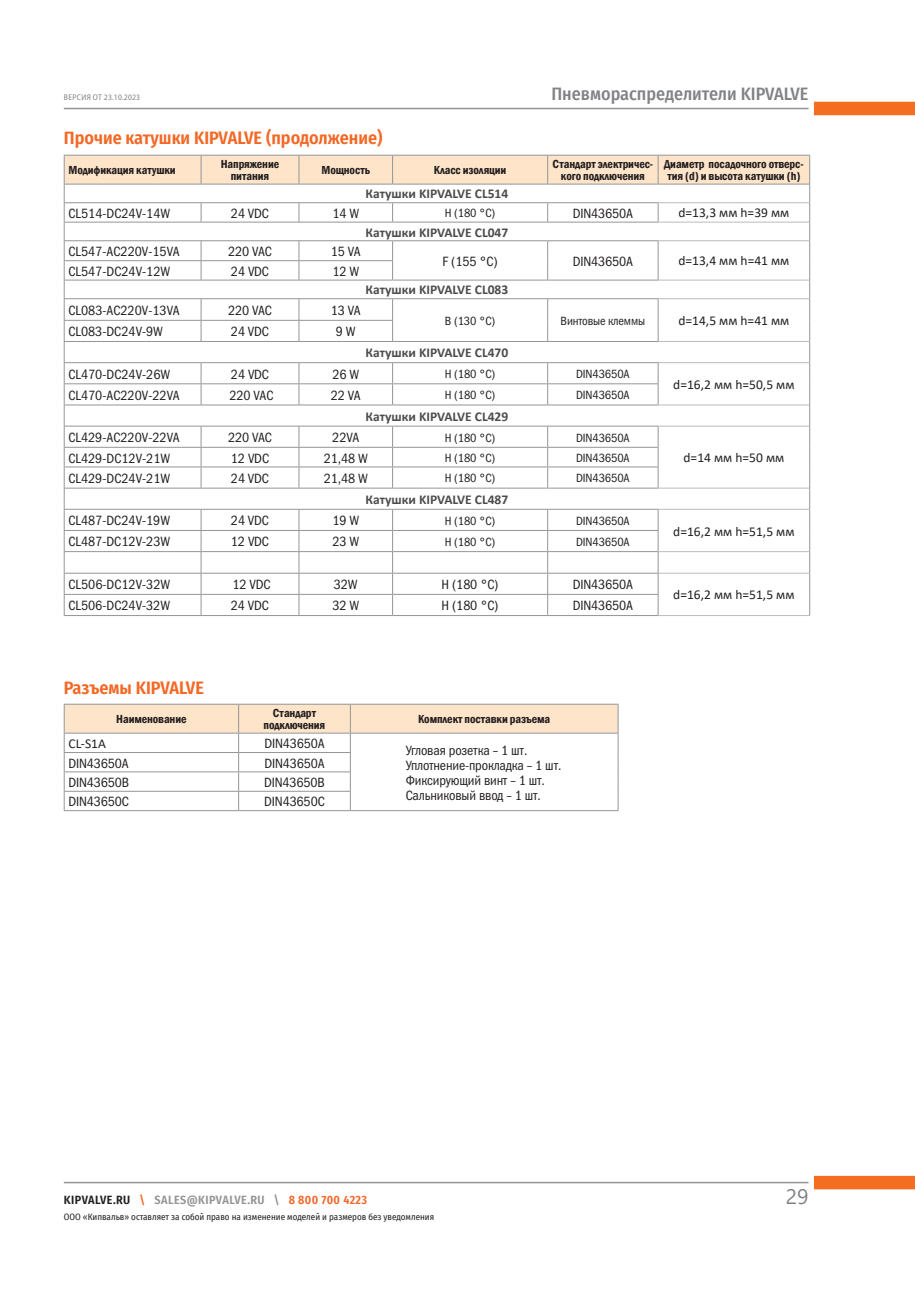
<style>
.page{position:relative;width:915px;height:1306px;background:#fff}
.page>*{position:absolute;margin:0;border:0;box-sizing:border-box;transform-origin:0 0}
.t1{font:21px "Segoe UI";color:#808285}
.t2{font:600 18px "Fira Sans Condensed";color:#f36824}
.t3{font:500 18px "Fira Sans Condensed";color:#808285}
.t4{font:13.5px/15px "Franklin Gothic Book Cond C";letter-spacing:-.01em;color:#231f20}
.t5{font:700 13.5px "Calibri";color:#4b4c4d}
.t6{font:13.5px "Calibri";color:#231f20}
.t7{font:600 condensed 12px/12px "Franklin Gothic";letter-spacing:-.01em;color:#231f20;text-align:center}
.t8{font:12px "Franklin Gothic Book Cond C";letter-spacing:-.01em;color:#231f20}
.t9{font:600 12px "Fira Sans Condensed";letter-spacing:.03em;color:#939598}
.t10{font:9px "Fira Sans Condensed";color:#231f20}
.t11{font:semi-condensed 8.25px "Myriad Pro";letter-spacing:.03em;color:#808285}
.s1{color:#231f20}
.s2{color:#f36e21}
.s3{color:#f2662a}
</style>
<div class="page">
<div style="left:813px;top:1175px;width:101px;height:14px;background:#f36e21"></div>
<div style="left:813px;top:102px;width:101px;height:13px;background:#f36e21"></div>
<hr style="left:64px;top:1181px;width:744px;height:2px;background:#939598">
<hr style="left:64px;top:108px;width:744px;height:1px;background:#939598">
<svg style="left:64px;top:155px;width:746px;height:460px"></svg>
<hr style="left:64px;top:615px;width:137px;height:1px;background:#939598">
<hr style="left:201px;top:615px;width:98px;height:1px;background:#939598">
<hr style="left:299px;top:615px;width:93px;height:1px;background:#939598">
<hr style="left:392px;top:615px;width:155px;height:1px;background:#939598">
<hr style="left:547px;top:615px;width:111px;height:1px;background:#939598">
<hr style="left:658px;top:202px;width:151px;height:1px;background:#babbbe">
<hr style="left:658px;top:222px;width:151px;height:1px;background:#babbbe">
<hr style="left:658px;top:240px;width:151px;height:1px;background:#babbbe">
<hr style="left:658px;top:280px;width:151px;height:1px;background:#babbbe">
<hr style="left:658px;top:298px;width:151px;height:1px;background:#babbbe">
<hr style="left:658px;top:341px;width:151px;height:1px;background:#babbbe">
<hr style="left:658px;top:362px;width:151px;height:1px;background:#babbbe">
<hr style="left:658px;top:404px;width:151px;height:1px;background:#babbbe">
<hr style="left:658px;top:426px;width:151px;height:1px;background:#babbbe">
<hr style="left:658px;top:488px;width:151px;height:1px;background:#babbbe">
<hr style="left:658px;top:509px;width:151px;height:1px;background:#babbbe">
<hr style="left:658px;top:551px;width:151px;height:1px;background:#babbbe">
<hr style="left:658px;top:573px;width:151px;height:1px;background:#babbbe">
<hr style="left:658px;top:615px;width:151px;height:1px;background:#babbbe">
<hr style="left:64px;top:810px;width:174px;height:1px;background:#939598">
<hr style="left:238px;top:810px;width:112px;height:1px;background:#939598">
<hr style="left:350px;top:810px;width:268px;height:1px;background:#939598">
<svg style="left:64px;top:704px;width:554px;height:106px"></svg>
<p class="t11" style="left:64px;top:93px;width:78px">ВЕРСИЯ ОТ 23.10.2023</p>
<h2 class="t2" style="left:64px;top:123px;width:320px">Прочие катушки KIPVALVE (продолжение)</h2>
<h2 class="t3" style="left:551px;top:79px;width:258px">Пневмораспределители KIPVALVE</h2>
<p class="t7" style="left:68px;top:164px;width:109px">Модификация катушки</p>
<p class="t7" style="left:221px;top:158px;width:60px">Напряжение питания</p>
<p class="t7" style="left:321px;top:164px;width:50px">Мощность</p>
<p class="t7" style="left:433px;top:164px;width:74px">Класс изоляции</p>
<p class="t7" style="left:552px;top:158px;width:102px">Стандарт электричес&shy;кого подключения</p>
<p class="t7" style="left:664px;top:158px;width:141px;text-align:left">Диаметр посадочного отверс&shy;тия (d) и высота катушки (h)</p>
<p class="t5" style="left:365px;top:184px;width:144px">Катушки KIPVALVE CL514</p>
<p class="t4" style="left:68px;top:206px;width:103px">CL514-DC24V-14W</p>
<p class="t4" style="left:231px;top:206px;width:40px">24 VDC</p>
<p class="t4" style="left:332px;top:206px;width:28px">14 W</p>
<p class="t8" style="left:444px;top:207px;width:52px">H (180 °C)</p>
<p class="t4" style="left:572px;top:206px;width:62px">DIN43650А</p>
<p class="t6" style="left:678px;top:204px;width:112px">d=13,3 мм h=39 мм</p>
<p class="t5" style="left:365px;top:222px;width:144px">Катушки KIPVALVE CL047</p>
<p class="t4" style="left:68px;top:244px;width:113px">CL547-AC220V-15VA</p>
<p class="t4" style="left:228px;top:244px;width:45px">220 VAC</p>
<p class="t4" style="left:331px;top:244px;width:31px">15 VA</p>
<p class="t4" style="left:442px;top:254px;width:57px">F (155 °C)</p>
<p class="t4" style="left:572px;top:254px;width:62px">DIN43650A</p>
<p class="t6" style="left:678px;top:251px;width:112px">d=13,4 мм h=41 мм</p>
<p class="t4" style="left:68px;top:264px;width:103px">CL547-DC24V-12W</p>
<p class="t4" style="left:231px;top:264px;width:40px">24 VDC</p>
<p class="t4" style="left:332px;top:264px;width:28px">12 W</p>
<p class="t5" style="left:365px;top:280px;width:144px">Катушки KIPVALVE CL083</p>
<p class="t4" style="left:68px;top:303px;width:113px">CL083-AC220V-13VA</p>
<p class="t4" style="left:228px;top:303px;width:45px">220 VAC</p>
<p class="t4" style="left:331px;top:303px;width:31px">13 VA</p>
<p class="t8" style="left:445px;top:314px;width:52px">B (130 °C)</p>
<p class="t8" style="left:560px;top:314px;width:86px">Винтовые клеммы</p>
<p class="t6" style="left:678px;top:311px;width:112px">d=14,5 мм h=41 мм</p>
<p class="t4" style="left:68px;top:324px;width:96px">CL083-DC24V-9W</p>
<p class="t4" style="left:231px;top:324px;width:40px">24 VDC</p>
<p class="t4" style="left:336px;top:324px;width:21px">9 W</p>
<p class="t5" style="left:365px;top:343px;width:144px">Катушки KIPVALVE CL470</p>
<p class="t4" style="left:68px;top:366px;width:103px">CL470-DC24V-26W</p>
<p class="t4" style="left:231px;top:366px;width:40px">24 VDC</p>
<p class="t4" style="left:332px;top:366px;width:28px">26 W</p>
<p class="t8" style="left:444px;top:367px;width:52px">H (180 °C)</p>
<p class="t8" style="left:576px;top:367px;width:55px">DIN43650А</p>
<p class="t6" style="left:673px;top:375px;width:123px">d=16,2 мм h=50,5 мм</p>
<p class="t4" style="left:68px;top:387px;width:113px">CL470-AC220V-22VA</p>
<p class="t4" style="left:229px;top:387px;width:45px">220 VAC</p>
<p class="t4" style="left:331px;top:387px;width:31px">22 VA</p>
<p class="t8" style="left:444px;top:388px;width:52px">H (180 °C)</p>
<p class="t8" style="left:576px;top:388px;width:55px">DIN43650А</p>
<p class="t5" style="left:365px;top:406px;width:144px">Катушки KIPVALVE CL429</p>
<p class="t4" style="left:68px;top:430px;width:113px">CL429-AC220V-22VA</p>
<p class="t4" style="left:228px;top:430px;width:45px">220 VAC</p>
<p class="t4" style="left:332px;top:430px;width:28px">22VA</p>
<p class="t8" style="left:444px;top:431px;width:52px">H (180 °C)</p>
<p class="t8" style="left:576px;top:431px;width:55px">DIN43650А</p>
<p class="t4" style="left:68px;top:450px;width:103px">CL429-DC12V-21W</p>
<p class="t4" style="left:231px;top:450px;width:40px">12 VDC</p>
<p class="t4" style="left:324px;top:450px;width:45px">21,48 W</p>
<p class="t8" style="left:444px;top:451px;width:52px">H (180 °C)</p>
<p class="t8" style="left:576px;top:451px;width:55px">DIN43650А</p>
<p class="t6" style="left:683px;top:448px;width:102px">d=14 мм h=50 мм</p>
<p class="t4" style="left:68px;top:471px;width:103px">CL429-DC24V-21W</p>
<p class="t4" style="left:231px;top:471px;width:40px">24 VDC</p>
<p class="t4" style="left:324px;top:471px;width:45px">21,48 W</p>
<p class="t8" style="left:444px;top:472px;width:52px">H (180 °C)</p>
<p class="t8" style="left:576px;top:472px;width:55px">DIN43650А</p>
<p class="t5" style="left:365px;top:490px;width:144px">Катушки KIPVALVE CL487</p>
<p class="t4" style="left:68px;top:513px;width:103px">CL487-DC24V-19W</p>
<p class="t4" style="left:231px;top:513px;width:40px">24 VDC</p>
<p class="t4" style="left:332px;top:513px;width:28px">19 W</p>
<p class="t8" style="left:444px;top:514px;width:52px">H (180 °C)</p>
<p class="t8" style="left:576px;top:514px;width:55px">DIN43650А</p>
<p class="t6" style="left:673px;top:521px;width:123px">d=16,2 мм h=51,5 мм</p>
<p class="t4" style="left:68px;top:534px;width:103px">CL487-DC12V-23W</p>
<p class="t4" style="left:231px;top:534px;width:40px">12 VDC</p>
<p class="t4" style="left:332px;top:534px;width:28px">23 W</p>
<p class="t8" style="left:444px;top:535px;width:52px">H (180 °C)</p>
<p class="t8" style="left:576px;top:535px;width:55px">DIN43650А</p>
<p class="t4" style="left:68px;top:577px;width:103px">CL506-DC12V-32W</p>
<p class="t4" style="left:232px;top:577px;width:40px">12 VDC</p>
<p class="t4" style="left:334px;top:577px;width:25px">32W</p>
<p class="t4" style="left:441px;top:577px;width:58px">H (180 °C)</p>
<p class="t4" style="left:572px;top:577px;width:62px">DIN43650А</p>
<p class="t6" style="left:673px;top:585px;width:123px">d=16,2 мм h=51,5 мм</p>
<p class="t4" style="left:68px;top:598px;width:103px">CL506-DC24V-32W</p>
<p class="t4" style="left:231px;top:598px;width:40px">24 VDC</p>
<p class="t4" style="left:332px;top:598px;width:28px">32 W</p>
<p class="t4" style="left:441px;top:598px;width:58px">H (180 °C)</p>
<p class="t4" style="left:572px;top:598px;width:62px">DIN43650А</p>
<h2 class="t2" style="left:64px;top:673px;width:141px">Разъемы KIPVALVE</h2>
<p class="t7" style="left:116px;top:712px;width:72px">Наименование</p>
<p class="t7" style="left:263px;top:706px;width:63px">Стандарт подключения</p>
<p class="t7" style="left:418px;top:712px;width:133px">Комплект поставки разъема</p>
<p class="t6" style="left:68px;top:734px;width:39px">CL-S1A</p>
<p class="t4" style="left:264px;top:736px;width:62px">DIN43650А</p>
<p class="t4" style="left:405px;top:742px;width:157px">Угловая розетка – 1 шт.<br>Уплотнение-прокладка – 1 шт.<br>Фиксирующий винт – 1 шт.<br>Сальниковый ввод – 1 шт.</p>
<p class="t4" style="left:68px;top:755px;width:62px">DIN43650А</p>
<p class="t4" style="left:264px;top:755px;width:62px">DIN43650А</p>
<p class="t4" style="left:68px;top:774px;width:62px">DIN43650В</p>
<p class="t4" style="left:264px;top:774px;width:62px">DIN43650В</p>
<p class="t4" style="left:68px;top:794px;width:62px">DIN43650С</p>
<p class="t4" style="left:264px;top:794px;width:62px">DIN43650С</p>
<p class="t9" style="left:64px;top:1190px;width:304px"><span class="s1">KIPVALVE.RU</span> <span class="s2">\</span> SALES@KIPVALVE.RU \ <span class="s3">8 800 700 4223</span></p>
<p class="t10" style="left:64px;top:1209px;width:372px">ООО «Кипвальв» оставляет за собой право на изменение моделей и размеров без уведомления</p>
<h1 class="t1" style="left:785px;top:1176px;width:24px">29</h1>
</div>
